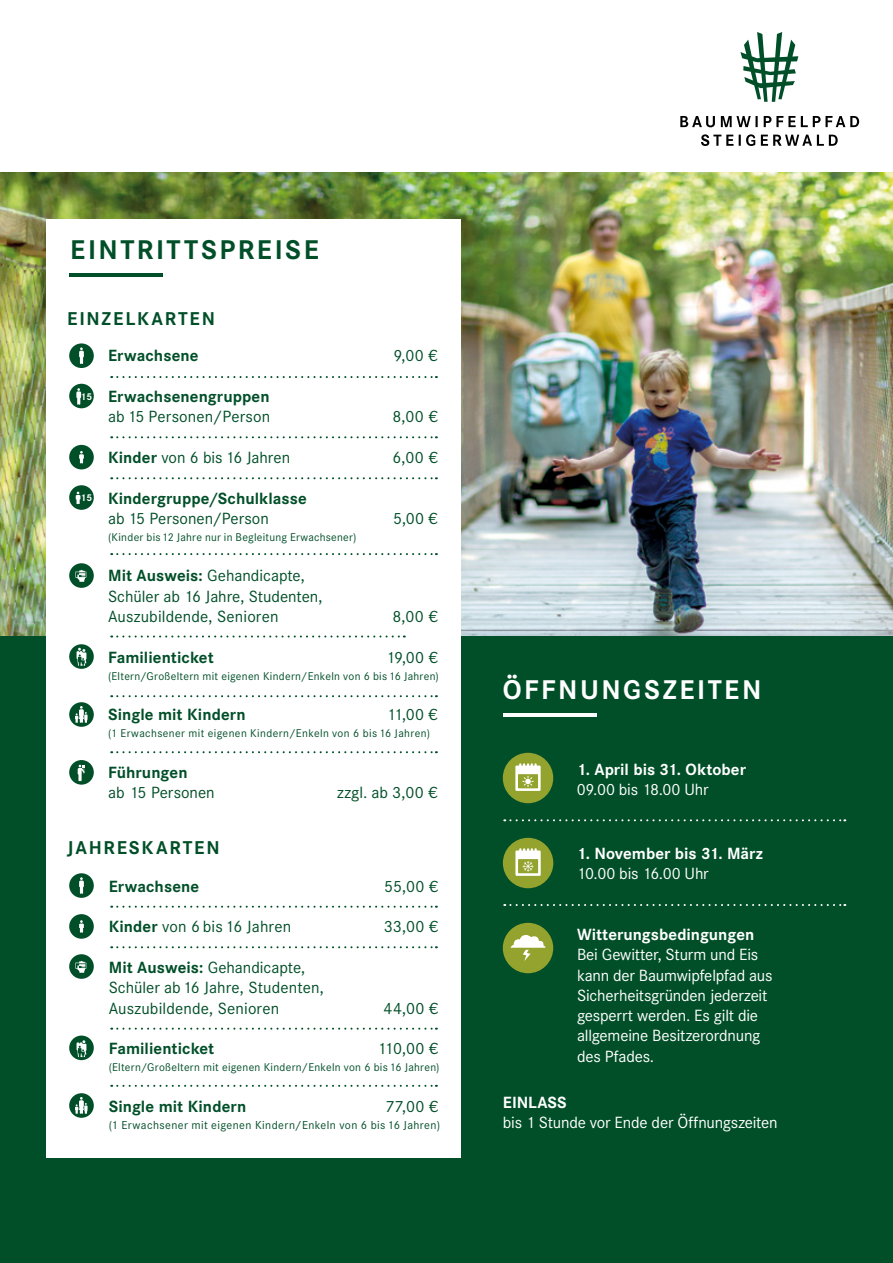
<style>
.page{position:relative;width:893px;height:1263px;background:#fff}
.page>*{position:absolute;margin:0;border:0;box-sizing:border-box;transform-origin:0 0}
.t1{font:700 28.05px "Corporate S";letter-spacing:.09em;color:#004f28}
.t2{font:700 28.05px "Corporate S";letter-spacing:.09em;color:#fff}
.t3{font:700 19.2px "Corporate S";letter-spacing:.095em;color:#004f28}
.t4{font:16.8px/20.2px "Corporate S";letter-spacing:.005em;color:#004f28}
.t5{font:16.8px/20.2px "Corporate S";letter-spacing:-.01em;color:#fff}
.t6{font:700 16.8px "Corporate S";letter-spacing:.005em;color:#004f28}
.t7{font:700 16.8px "Corporate S";color:#fff}
.t8{font:12px "Corporate S";letter-spacing:.035em;color:#004f28}
.t9{font:11.7px "Corporate S";letter-spacing:.025em;color:#004f28}
.t10{font:700 10.2px "Corporate S";color:#fff}
.s1{font-weight:700}
</style>
<div class="page">
<img style="left:0;top:173px;width:893px;height:464px">
<div style="left:0;top:637px;width:893px;height:626px;background:#004f28"></div>
<svg style="left:740px;top:32px;width:58px;height:70px"></svg>
<svg style="left:680px;top:116px;width:179px;height:30px"></svg>
<hr style="left:503px;top:713px;width:93px;height:4px;background:#fff">
<div style="left:503px;top:923px;width:50px;height:50px;background:#94a22e;border-radius:50%"></div>
<svg style="left:510px;top:935px;width:35px;height:26px"></svg>
<div style="left:503px;top:838px;width:50px;height:50px;background:#94a22e;border-radius:50%"></div>
<div style="left:515px;top:850px;width:26px;height:26px;background:#fff"></div>
<div style="left:518px;top:859px;width:20px;height:14px;background:#94a22e"></div>
<svg style="left:519px;top:848px;width:18px;height:3px"></svg>
<svg style="left:523px;top:861px;width:11px;height:11px"></svg>
<div style="left:503px;top:753px;width:50px;height:50px;background:#94a22e;border-radius:50%"></div>
<div style="left:515px;top:765px;width:26px;height:26px;background:#fff"></div>
<div style="left:518px;top:774px;width:20px;height:14px;background:#94a22e"></div>
<svg style="left:519px;top:763px;width:18px;height:3px"></svg>
<svg style="left:522px;top:775px;width:12px;height:12px"></svg>
<svg style="left:504px;top:819px;width:341px;height:2px"></svg>
<svg style="left:504px;top:904px;width:341px;height:2px"></svg>
<div style="left:46px;top:219px;width:414px;height:939px;background:#fff"></div>
<hr style="left:69px;top:273px;width:93px;height:4px;background:#004f28">
<div style="left:69px;top:343px;width:25px;height:25px;background:#004f28;border-radius:50%"></div>
<svg style="left:79px;top:347px;width:5px;height:17px"></svg>
<div style="left:69px;top:873px;width:25px;height:25px;background:#004f28;border-radius:50%"></div>
<svg style="left:79px;top:877px;width:5px;height:17px"></svg>
<div style="left:69px;top:445px;width:25px;height:24px;background:#004f28;border-radius:50%"></div>
<svg style="left:79px;top:451px;width:5px;height:12px"></svg>
<div style="left:69px;top:914px;width:25px;height:25px;background:#004f28;border-radius:50%"></div>
<svg style="left:79px;top:920px;width:5px;height:13px"></svg>
<div style="left:69px;top:384px;width:25px;height:24px;background:#004f28;border-radius:50%"></div>
<svg style="left:76px;top:388px;width:5px;height:17px"></svg>
<div style="left:69px;top:485px;width:25px;height:25px;background:#004f28;border-radius:50%"></div>
<svg style="left:76px;top:492px;width:4px;height:12px"></svg>
<div style="left:69px;top:644px;width:25px;height:25px;background:#004f28;border-radius:50%"></div>
<svg style="left:77px;top:648px;width:9px;height:18px"></svg>
<div style="left:69px;top:1035px;width:25px;height:25px;background:#004f28;border-radius:50%"></div>
<svg style="left:77px;top:1040px;width:9px;height:17px"></svg>
<div style="left:69px;top:702px;width:25px;height:25px;background:#004f28;border-radius:50%"></div>
<svg style="left:75px;top:706px;width:13px;height:17px"></svg>
<div style="left:69px;top:1093px;width:25px;height:25px;background:#004f28;border-radius:50%"></div>
<svg style="left:75px;top:1097px;width:13px;height:17px"></svg>
<div style="left:69px;top:760px;width:25px;height:25px;background:#004f28;border-radius:50%"></div>
<svg style="left:78px;top:765px;width:7px;height:16px"></svg>
<div style="left:69px;top:954px;width:25px;height:25px;background:#004f28;border-radius:50%"></div>
<svg style="left:75px;top:961px;width:11px;height:12px"></svg>
<div style="left:69px;top:563px;width:25px;height:25px;background:#004f28;border-radius:50%"></div>
<svg style="left:75px;top:570px;width:11px;height:12px"></svg>
<svg style="left:111px;top:1085px;width:326px;height:2px"></svg>
<svg style="left:111px;top:1028px;width:326px;height:2px"></svg>
<svg style="left:111px;top:946px;width:326px;height:2px"></svg>
<svg style="left:111px;top:751px;width:326px;height:2px"></svg>
<svg style="left:111px;top:906px;width:326px;height:2px"></svg>
<svg style="left:111px;top:695px;width:326px;height:2px"></svg>
<svg style="left:111px;top:635px;width:294px;height:2px"></svg>
<svg style="left:111px;top:553px;width:326px;height:2px"></svg>
<svg style="left:111px;top:477px;width:326px;height:2px"></svg>
<svg style="left:111px;top:436px;width:326px;height:2px"></svg>
<svg style="left:111px;top:376px;width:326px;height:2px"></svg>
<h1 class="t1" style="left:70px;top:230px;width:250px">EINTRITTSPREISE</h1>
<p class="t3" style="left:67px;top:305px;width:149px">EINZELKARTEN</p>
<p class="t10" style="left:81px;top:389px;width:13px">15</p>
<p class="t10" style="left:81px;top:490px;width:13px">15</p>
<p class="t6" style="left:108px;top:344px;width:92px">Erwachsene</p>
<p class="t4" style="left:393px;top:345px;width:46px">9,00 €</p>
<p class="t6" style="left:108px;top:385px;width:163px">Erwachsenengruppen</p>
<p class="t4" style="left:108px;top:406px;width:164px">ab 15 Personen/Person</p>
<p class="t4" style="left:392px;top:406px;width:47px">8,00 €</p>
<p class="t4" style="left:108px;top:447px;width:184px"><span class="s1">Kinder</span> von 6 bis 16 Jahren</p>
<p class="t4" style="left:392px;top:447px;width:47px">6,00 €</p>
<p class="t6" style="left:108px;top:487px;width:200px">Kindergruppe/Schulklasse</p>
<p class="t4" style="left:108px;top:507px;width:162px">ab 15 Personen/Person</p>
<p class="t4" style="left:393px;top:507px;width:46px">5,00 €</p>
<p class="t9" style="left:108px;top:529px;width:250px">(Kinder bis 12 Jahre nur in Begleitung Erwachsener)</p>
<p class="t4" style="left:108px;top:565px;width:216px"><span class="s1">Mit Ausweis:</span> Gehandicapte,<br>Schüler ab 16 Jahre, Studenten,<br>Auszubildende, Senioren</p>
<p class="t4" style="left:392px;top:606px;width:47px">8,00 €</p>
<p class="t6" style="left:108px;top:645px;width:107px">Familienticket</p>
<p class="t4" style="left:386px;top:646px;width:53px">19,00 €</p>
<p class="t9" style="left:108px;top:668px;width:332px">(Eltern/Großeltern mit eigenen Kindern/Enkeln von 6 bis 16 Jahren)</p>
<p class="t6" style="left:108px;top:703px;width:139px">Single mit Kindern</p>
<p class="t4" style="left:387px;top:704px;width:52px">11,00 €</p>
<p class="t9" style="left:108px;top:725px;width:323px">(1 Erwachsener mit eigenen Kindern/Enkeln von 6 bis 16 Jahren)</p>
<p class="t6" style="left:108px;top:761px;width:81px">Führungen</p>
<p class="t4" style="left:108px;top:782px;width:108px">ab 15 Personen</p>
<p class="t4" style="left:337px;top:782px;width:102px">zzgl. ab 3,00 €</p>
<p class="t3" style="left:67px;top:835px;width:154px">JAHRESKARTEN</p>
<p class="t6" style="left:109px;top:874px;width:92px">Erwachsene</p>
<p class="t4" style="left:384px;top:875px;width:55px">55,00 €</p>
<p class="t4" style="left:109px;top:916px;width:184px"><span class="s1">Kinder</span> von 6 bis 16 Jahren</p>
<p class="t4" style="left:384px;top:916px;width:56px">33,00 €</p>
<p class="t4" style="left:109px;top:957px;width:217px"><span class="s1">Mit Ausweis:</span> Gehandicapte,<br>Schüler ab 16 Jahre, Studenten,<br>Auszubildende, Senioren</p>
<p class="t4" style="left:384px;top:997px;width:56px">44,00 €</p>
<p class="t6" style="left:109px;top:1037px;width:107px">Familienticket</p>
<p class="t4" style="left:377px;top:1038px;width:62px">110,00 €</p>
<p class="t9" style="left:109px;top:1060px;width:332px">(Eltern/Großeltern mit eigenen Kindern/Enkeln von 6 bis 16 Jahren)</p>
<p class="t6" style="left:109px;top:1095px;width:139px">Single mit Kindern</p>
<p class="t4" style="left:386px;top:1096px;width:54px">77,00 €</p>
<p class="t8" style="left:109px;top:1117px;width:333px">(1 Erwachsener mit eigenen Kindern/Enkeln von 6 bis 16 Jahren)</p>
<h1 class="t2" style="left:503px;top:670px;width:260px">ÖFFNUNGSZEITEN</h1>
<p class="t7" style="left:577px;top:758px;width:171px">1. April bis 31. Oktober</p>
<p class="t5" style="left:577px;top:779px;width:133px">09.00 bis 18.00 Uhr</p>
<p class="t7" style="left:577px;top:842px;width:187px">1. November bis 31. März</p>
<p class="t5" style="left:577px;top:863px;width:133px">10.00 bis 16.00 Uhr</p>
<p class="t7" style="left:577px;top:923px;width:179px">Witterungsbedingungen</p>
<p class="t5" style="left:577px;top:944px;width:197px">Bei Gewitter, Sturm und Eis kann der Baumwipfelpfad aus<br>Sicherheitsgründen jederzeit gesperrt werden. Es gilt die allgemeine Besitzerordnung des Pfades.</p>
<p class="t7" style="left:503px;top:1091px;width:65px">EINLASS</p>
<p class="t5" style="left:503px;top:1112px;width:276px">bis 1 Stunde vor Ende der Öffnungszeiten</p>
</div>
